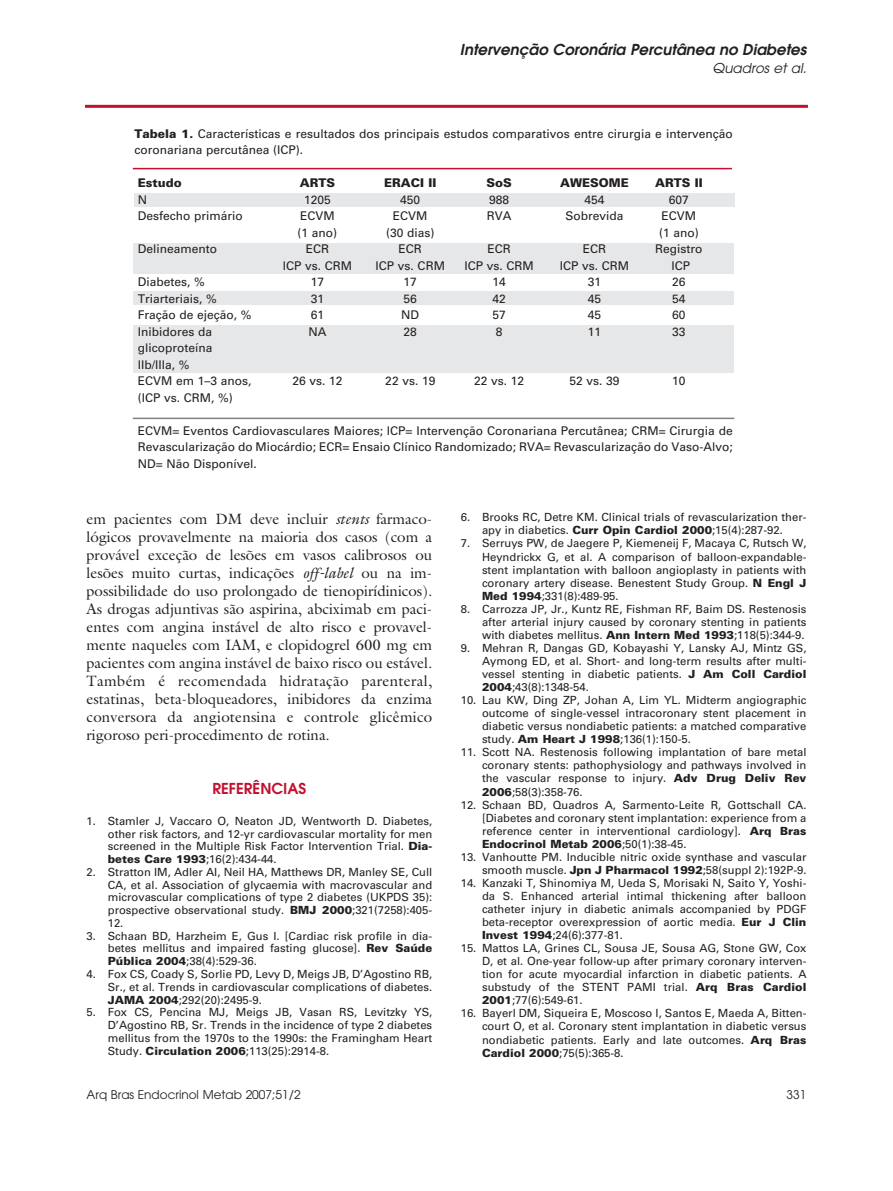
<style>
.page{position:relative;width:893px;height:1191px;background:#fff}
.page>*{position:absolute;margin:0;border:0;box-sizing:border-box;transform-origin:0 0}
.t1{font:15px/18px "Galliard";color:#231f20;text-align:justify}
.t2{font:italic 600 15px "Avant Garde";color:#231f20}
.t3{font:600 15px "Avant Garde";color:#c3102f}
.t4{font:italic 13.5px "Avant Garde";color:#231f20}
.t5{font:12px/16.5px "Univers";color:#231f20}
.t6{font:12px "Avant Garde";color:#231f20}
.t7{font:900 12px "Univers";color:#231f20}
.t8{font:11.25px/13px "Univers";color:#231f20;text-align:justify}
.s1{font-weight:900}
.s2{font-style:italic}
</style>
<div class="page">
<div style="left:133px;top:291px;width:601px;height:14px;background:#e6e7e9"></div>
<div style="left:133px;top:325px;width:601px;height:48px;background:#e6e7e9"></div>
<div style="left:134px;top:193px;width:600px;height:14px;background:#e6e7e9"></div>
<div style="left:133px;top:244px;width:601px;height:30px;background:#e6e7e9"></div>
<hr style="left:85px;top:105px;width:723px;height:3px;background:#c3102f">
<hr style="left:133px;top:168px;width:599px;height:1px;background:#c3102f">
<hr style="left:133px;top:417px;width:601px;height:2px;background:#808285">
<h1 class="t2" style="left:460px;top:44px;width:348px">Intervenção Coronária Percutânea no Diabetes</h1>
<p class="t4" style="left:713px;top:63px;width:95px">Quadros et al.</p>
<p class="t5" style="left:135px;top:126px;width:600px"><span class="s1">Tabela 1.</span> Características e resultados dos principais estudos comparativos entre cirurgia e intervenção coronariana percutânea (ICP).</p>
<p class="t7" style="left:138px;top:179px;width:46px">Estudo</p>
<p class="t7" style="left:300px;top:179px;width:37px">ARTS</p>
<p class="t7" style="left:384px;top:179px;width:54px">ERACI II</p>
<p class="t7" style="left:486px;top:179px;width:27px">SoS</p>
<p class="t7" style="left:560px;top:179px;width:70px">AWESOME</p>
<p class="t7" style="left:655px;top:179px;width:49px">ARTS II</p>
<p class="t5" style="left:138px;top:192px;width:11px">N</p>
<p class="t5" style="left:304px;top:192px;width:28px">1205</p>
<p class="t5" style="left:400px;top:192px;width:22px">450</p>
<p class="t5" style="left:489px;top:192px;width:22px">988</p>
<p class="t5" style="left:584px;top:192px;width:22px">454</p>
<p class="t5" style="left:669px;top:192px;width:22px">607</p>
<p class="t5" style="left:138px;top:209px;width:107px">Desfecho primário</p>
<p class="t5" style="left:300px;top:209px;width:36px">ECVM</p>
<p class="t5" style="left:393px;top:209px;width:36px">ECVM</p>
<p class="t5" style="left:487px;top:209px;width:26px">RVA</p>
<p class="t5" style="left:566px;top:209px;width:60px">Sobrevida</p>
<p class="t5" style="left:662px;top:209px;width:36px">ECVM</p>
<p class="t5" style="left:298px;top:225px;width:41px">(1 ano)</p>
<p class="t5" style="left:386px;top:225px;width:50px">(30 dias)</p>
<p class="t5" style="left:659px;top:225px;width:41px">(1 ano)</p>
<p class="t5" style="left:138px;top:242px;width:81px">Delineamento</p>
<p class="t5" style="left:306px;top:242px;width:25px">ECR</p>
<p class="t5" style="left:399px;top:242px;width:25px">ECR</p>
<p class="t5" style="left:487px;top:242px;width:25px">ECR</p>
<p class="t5" style="left:583px;top:242px;width:25px">ECR</p>
<p class="t5" style="left:655px;top:242px;width:49px">Registro</p>
<p class="t5" style="left:283px;top:258px;width:71px">ICP vs. CRM</p>
<p class="t5" style="left:376px;top:258px;width:71px">ICP vs. CRM</p>
<p class="t5" style="left:464px;top:258px;width:71px">ICP vs. CRM</p>
<p class="t5" style="left:560px;top:258px;width:71px">ICP vs. CRM</p>
<p class="t5" style="left:671px;top:258px;width:20px">ICP</p>
<p class="t5" style="left:138px;top:275px;width:69px">Diabetes, %</p>
<p class="t5" style="left:311px;top:275px;width:15px">17</p>
<p class="t5" style="left:404px;top:275px;width:15px">17</p>
<p class="t5" style="left:492px;top:275px;width:15px">14</p>
<p class="t5" style="left:588px;top:275px;width:15px">31</p>
<p class="t5" style="left:672px;top:275px;width:15px">26</p>
<p class="t5" style="left:138px;top:291px;width:81px">Triarteriais, %</p>
<p class="t5" style="left:311px;top:291px;width:15px">31</p>
<p class="t5" style="left:404px;top:291px;width:15px">56</p>
<p class="t5" style="left:492px;top:291px;width:15px">42</p>
<p class="t5" style="left:588px;top:291px;width:15px">45</p>
<p class="t5" style="left:672px;top:291px;width:15px">54</p>
<p class="t5" style="left:138px;top:308px;width:115px">Fração de ejeção, %</p>
<p class="t5" style="left:311px;top:308px;width:15px">61</p>
<p class="t5" style="left:401px;top:308px;width:19px">ND</p>
<p class="t5" style="left:492px;top:308px;width:15px">57</p>
<p class="t5" style="left:588px;top:308px;width:15px">45</p>
<p class="t5" style="left:672px;top:308px;width:15px">60</p>
<p class="t5" style="left:138px;top:324px;width:76px">Inibidores da</p>
<p class="t5" style="left:308px;top:324px;width:19px">NA</p>
<p class="t5" style="left:404px;top:324px;width:15px">28</p>
<p class="t5" style="left:496px;top:324px;width:8px">8</p>
<p class="t5" style="left:588px;top:324px;width:15px">11</p>
<p class="t5" style="left:672px;top:324px;width:15px">33</p>
<p class="t5" style="left:138px;top:341px;width:115px">glicoproteína<br>IIb/IIIa, %<br>ECVM em 1–3 anos,</p>
<p class="t5" style="left:292px;top:374px;width:52px">26 vs. 12</p>
<p class="t5" style="left:385px;top:374px;width:52px">22 vs. 19</p>
<p class="t5" style="left:474px;top:374px;width:52px">22 vs. 12</p>
<p class="t5" style="left:570px;top:374px;width:52px">52 vs. 39</p>
<p class="t5" style="left:672px;top:374px;width:15px">10</p>
<p class="t5" style="left:138px;top:390px;width:97px">(ICP vs. CRM, %)</p>
<p class="t5" style="left:138px;top:423px;width:597px;text-align:justify">ECVM= Eventos Cardiovasculares Maiores; ICP= Intervenção Coronariana Percutânea; CRM= Cirurgia de Revascularização do Miocárdio; ECR= Ensaio Clínico Randomizado; RVA= Revascularização do Vaso-Alvo; ND= Não Disponível.</p>
<p class="t1" style="left:87px;top:510px;width:347px">em pacientes com DM deve incluir <span class="s2">stents</span> farmaco&shy;lógicos provavelmente na maioria dos casos (com a provável exceção de lesões em vasos calibrosos ou lesões muito curtas, indicações <span class="s2">off-label</span> ou na im&shy;possibilidade do uso prolongado de tienopirídinicos).<br>As drogas adjuntivas são aspirina, abciximab em paci&shy;entes com angina instável de alto risco e provavel&shy;mente naqueles com IAM, e clopidogrel 600 mg em pacientes com angina instável de baixo risco ou estável.<br>Também é recomendada hidratação parenteral, estatinas, beta-bloqueadores, inibidores da enzima conversora da angiotensina e controle glicêmico rigoroso peri-procedimento de rotina.</p>
<h1 class="t3" style="left:212px;top:783px;width:95px">REFERÊNCIAS</h1>
<p class="t8" style="left:108px;top:815px;width:326px;text-indent:-21px">1. Stamler J, Vaccaro O, Neaton JD, Wentworth D. Diabetes, other risk factors, and 12-yr cardiovascular mortality for men screened in the Multiple Risk Factor Intervention Trial. <span class="s1">Dia&shy;betes Care 1993</span>;16(2):434-44.</p>
<p class="t8" style="left:108px;top:866px;width:326px;text-indent:-21px">2. Stratton IM, Adler AI, Neil HA, Matthews DR, Manley SE, Cull CA, et al. Association of glycaemia with macrovascular and microvascular complications of type 2 diabetes (UKPDS 35): prospective observational study. <span class="s1">BMJ 2000</span>;321(7258):405- 12.</p>
<p class="t8" style="left:108px;top:930px;width:326px;text-indent:-21px">3. Schaan BD, Harzheim E, Gus I. [Cardiac risk profile in dia&shy;betes mellitus and impaired fasting glucose]. <span class="s1">Rev Saúde Pública 2004</span>;38(4):529-36.</p>
<p class="t8" style="left:108px;top:968px;width:326px;text-indent:-21px">4. Fox CS, Coady S, Sorlie PD, Levy D, Meigs JB, D’Agostino RB, Sr., et al. Trends in cardiovascular complications of diabetes.<br><span class="s1">JAMA 2004</span>;292(20):2495-9.</p>
<p class="t8" style="left:108px;top:1007px;width:326px;text-indent:-21px">5. Fox CS, Pencina MJ, Meigs JB, Vasan RS, Levitzky YS, D’Agostino RB, Sr. Trends in the incidence of type 2 diabetes mellitus from the 1970s to the 1990s: the Framingham Heart Study. <span class="s1">Circulation 2006</span>;113(25):2914-8.</p>
<p class="t8" style="left:461px;top:512px;width:347px;text-align:center">6. Brooks RC, Detre KM. Clinical trials of revascularization ther&shy;apy in diabetics. <span class="s1">Curr Opin Cardiol 2000</span>;15(4):287-92.</p>
<p class="t8" style="left:482px;top:538px;width:326px;text-indent:-21px">7. Serruys PW, de Jaegere P, Kiemeneij F, Macaya C, Rutsch W, Heyndrickx G, et al. A comparison of balloon-expandable&shy;stent implantation with balloon angioplasty in patients with coronary artery disease. Benestent Study Group. <span class="s1">N Engl J Med 1994</span>;331(8):489-95.</p>
<p class="t8" style="left:482px;top:603px;width:326px;text-indent:-21px">8. Carrozza JP, Jr., Kuntz RE, Fishman RF, Baim DS. Restenosis after arterial injury caused by coronary stenting in patients with diabetes mellitus. <span class="s1">Ann Intern Med 1993</span>;118(5):344-9.</p>
<p class="t8" style="left:482px;top:642px;width:326px;text-indent:-21px">9. Mehran R, Dangas GD, Kobayashi Y, Lansky AJ, Mintz GS, Aymong ED, et al. Short- and long-term results after multi&shy;vessel stenting in diabetic patients. <span class="s1">J Am Coll Cardiol 2004</span>;43(8):1348-54.</p>
<p class="t8" style="left:482px;top:694px;width:326px;text-indent:-21px">10. Lau KW, Ding ZP, Johan A, Lim YL. Midterm angiographic outcome of single-vessel intracoronary stent placement in diabetic versus nondiabetic patients: a matched comparative study. <span class="s1">Am Heart J 1998</span>;136(1):150-5.</p>
<p class="t8" style="left:482px;top:747px;width:326px;text-indent:-21px">11. Scott NA. Restenosis following implantation of bare metal coronary stents: pathophysiology and pathways involved in the vascular response to injury. <span class="s1">Adv Drug Deliv Rev 2006</span>;58(3):358-76.</p>
<p class="t8" style="left:482px;top:799px;width:326px;text-indent:-21px">12. Schaan BD, Quadros A, Sarmento-Leite R, Gottschall CA. [Diabetes and coronary stent implantation: experience from a reference center in interventional cardiology]. <span class="s1">Arq Bras Endocrinol Metab 2006</span>;50(1):38-45.</p>
<p class="t8" style="left:461px;top:851px;width:347px;text-align:right">13. Vanhoutte PM. Inducible nitric oxide synthase and vascular smooth muscle. <span class="s1">Jpn J Pharmacol 1992</span>;58(suppl 2):192P-9.</p>
<p class="t8" style="left:482px;top:877px;width:326px;text-indent:-21px">14. Kanzaki T, Shinomiya M, Ueda S, Morisaki N, Saito Y, Yoshi&shy;da S. Enhanced arterial intimal thickening after balloon catheter injury in diabetic animals accompanied by PDGF beta-receptor overexpression of aortic media. <span class="s1">Eur J Clin Invest 1994</span>;24(6):377-81.</p>
<p class="t8" style="left:482px;top:942px;width:326px;text-indent:-21px">15. Mattos LA, Grines CL, Sousa JE, Sousa AG, Stone GW, Cox D, et al. One-year follow-up after primary coronary interven&shy;tion for acute myocardial infarction in diabetic patients. A substudy of the STENT PAMI trial. <span class="s1">Arq Bras Cardiol 2001</span>;77(6):549-61.</p>
<p class="t8" style="left:482px;top:1008px;width:326px;text-indent:-21px">16. Bayerl DM, Siqueira E, Moscoso I, Santos E, Maeda A, Bitten&shy;court O, et al. Coronary stent implantation in diabetic versus nondiabetic patients. Early and late outcomes. <span class="s1">Arq Bras Cardiol 2000</span>;75(5):365-8.</p>
<p class="t6" style="left:87px;top:1090px;width:216px">Arq Bras Endocrinol Metab 2007;51/2</p>
<p class="t6" style="left:786px;top:1090px;width:21px">331</p>
</div>
